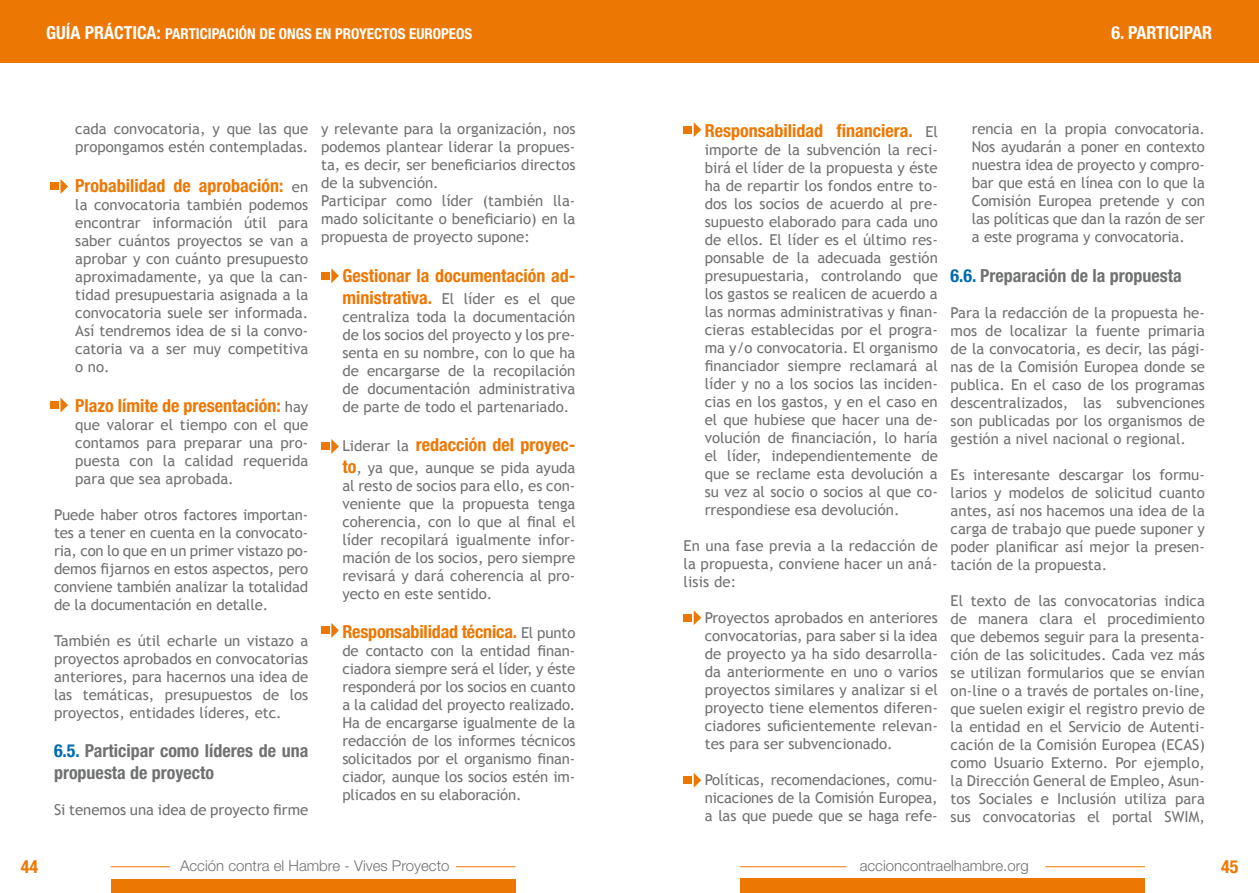
<style>
.page{position:relative;width:1259px;height:893px;background:#fff}
.page>*{position:absolute;margin:0;border:0;box-sizing:border-box;transform-origin:0 0}
.t1{font:700 condensed 18px "Helvetica Neue";color:#ed7703}
.t2{font:700 condensed 18px/21.6px "Helvetica Neue";color:#707172}
.t3{font:700 condensed 18px "Helvetica Neue";color:#fff}
.t4{font:15px/18px "Trebuchet MS";color:#707172;text-align:justify}
.t5{font:300 15px "Helvetica Neue";color:#707172}
.t6{font:700 condensed 15px "Helvetica Neue";color:#fff}
.s1{font-size:18px}
.s2{font-family:"Trebuchet MS";font-weight:400;font-stretch:normal;font-size:15px;color:#707172}
.s3{color:#006bb2}
.s4{font-family:"Helvetica Neue";font-weight:700;font-stretch:condensed;font-size:18px;color:#ed7703}
</style>
<div class="page">
<div style="left:0;top:0;width:629px;height:62px;background:#ed7703"></div>
<hr style="left:111px;top:866px;width:59px;height:1px;background:#ed7703">
<hr style="left:456px;top:866px;width:59px;height:1px;background:#ed7703">
<div style="left:111px;top:879px;width:404px;height:14px;background:#ed7703"></div>
<div style="left:629px;top:0;width:630px;height:62px;background:#ed7703"></div>
<hr style="left:740px;top:866px;width:106px;height:1px;background:#ed7703">
<hr style="left:1045px;top:866px;width:100px;height:1px;background:#ed7703">
<div style="left:740px;top:879px;width:405px;height:14px;background:#ed7703"></div>
<svg style="left:60px;top:179px;width:8px;height:15px"></svg>
<div style="left:50px;top:183px;width:9px;height:7px;background:#ed7703"></div>
<svg style="left:60px;top:398px;width:8px;height:14px"></svg>
<div style="left:50px;top:401px;width:9px;height:8px;background:#ed7703"></div>
<svg style="left:331px;top:268px;width:8px;height:15px"></svg>
<div style="left:321px;top:272px;width:9px;height:7px;background:#ed7703"></div>
<svg style="left:331px;top:439px;width:8px;height:15px"></svg>
<div style="left:321px;top:443px;width:9px;height:7px;background:#ed7703"></div>
<svg style="left:331px;top:623px;width:8px;height:15px"></svg>
<div style="left:321px;top:627px;width:9px;height:7px;background:#ed7703"></div>
<svg style="left:693px;top:122px;width:8px;height:15px"></svg>
<div style="left:683px;top:126px;width:9px;height:7px;background:#ed7703"></div>
<svg style="left:693px;top:610px;width:8px;height:15px"></svg>
<div style="left:683px;top:614px;width:9px;height:7px;background:#ed7703"></div>
<svg style="left:693px;top:773px;width:8px;height:15px"></svg>
<div style="left:683px;top:776px;width:9px;height:8px;background:#ed7703"></div>
<p class="t6" style="left:46px;top:24px;width:427px"><span class="s1">GUÍA PRÁCTICA:</span> PARTICIPACIÓN DE ONGS EN PROYECTOS EUROPEOS</p>
<p class="t3" style="left:1111px;top:21px;width:102px">6. PARTICIPAR</p>
<p class="t1" style="left:21px;top:856px;width:19px">44</p>
<p class="t4" style="left:75px;top:120px;width:234px">cada convocatoria, y que las que propongamos estén contempladas.</p>
<p class="t1" style="left:75px;top:175px;width:234px">Probabilidad de aprobación: <span class="s2">en</span></p>
<p class="t4" style="left:75px;top:196px;width:235px">la convocatoria también podemos encontrar información útil para saber cuántos proyectos se van a aprobar y con cuánto presupuesto aproximadamente, ya que la can&shy;tidad presupuestaria asignada a la convocatoria suele ser informada.<br>Así tendremos idea de si la convo&shy;catoria va a ser muy competitiva o no.</p>
<p class="t1" style="left:75px;top:394px;width:234px">Plazo límite de presentación: <span class="s2">hay</span></p>
<p class="t4" style="left:75px;top:415px;width:235px">que valorar el tiempo con el que contamos para preparar una pro&shy;puesta con la calidad requerida para que sea aprobada.</p>
<p class="t4" style="left:54px;top:505px;width:256px">Puede haber otros factores importan&shy;tes a tener en cuenta en la convocato&shy;ria, con lo que en un primer vistazo po&shy;demos fijarnos en estos aspectos, pero conviene también analizar la totalidad de la documentación en detalle.</p>
<p class="t4" style="left:54px;top:631px;width:256px">También es útil echarle un vistazo a proyectos aprobados en convocatorias anteriores, para hacernos una idea de las temáticas, presupuestos de los proyectos, entidades líderes, etc.</p>
<p class="t2" style="left:54px;top:740px;width:256px"><span class="s3">6.5.</span> Participar como líderes de una propuesta de proyecto</p>
<p class="t4" style="left:54px;top:801px;width:256px">Si tenemos una idea de proyecto firme</p>
<p class="t4" style="left:321px;top:120px;width:256px;text-align:left">y relevante para la organización, nos podemos plantear liderar la propues&shy;ta, es decir, ser beneficiarios directos de la subvención.<br>Participar como líder (también lla&shy;mado solicitante o beneficiario) en la propuesta de proyecto supone:</p>
<p class="t1" style="left:342px;top:265px;width:235px">Gestionar la documentación ad-</p>
<p class="t4" style="left:342px;top:289px;width:235px"><span class="s4">ministrativa.</span> El líder es el que centraliza toda la documentación de los socios del proyecto y los pre&shy;senta en su nombre, con lo que ha de encargarse de la recopilación de documentación administrativa de parte de todo el partenariado.</p>
<p class="t1" style="left:342px;top:434px;width:235px"><span class="s2">Liderar la</span> redacción del proyec-</p>
<p class="t4" style="left:342px;top:459px;width:235px"><span class="s4">to</span>, ya que, aunque se pida ayuda al resto de socios para ello, es con&shy;veniente que la propuesta tenga coherencia, con lo que al final el líder recopilará igualmente infor&shy;mación de los socios, pero siempre revisará y dará coherencia al pro&shy;yecto en este sentido.</p>
<p class="t1" style="left:342px;top:621px;width:235px">Responsabilidad técnica. <span class="s2">El punto</span></p>
<p class="t4" style="left:342px;top:642px;width:235px">de contacto con la entidad finan&shy;ciadora siempre será el líder, y éste responderá por los socios en cuanto a la calidad del proyecto realizado.<br>Ha de encargarse igualmente de la redacción de los informes técnicos solicitados por el organismo finan&shy;ciador, aunque los socios estén im&shy;plicados en su elaboración.</p>
<p class="t1" style="left:705px;top:120px;width:235px">Responsabilidad financiera. <span class="s2">El</span></p>
<p class="t4" style="left:705px;top:141px;width:235px">importe de la subvención la reci&shy;birá el líder de la propuesta y éste ha de repartir los fondos entre to&shy;dos los socios de acuerdo al pre&shy;supuesto elaborado para cada uno de ellos. El líder es el último res&shy;ponsable de la adecuada gestión presupuestaria, controlando que los gastos se realicen de acuerdo a las normas administrativas y finan&shy;cieras establecidas por el progra&shy;ma y/o convocatoria. El organismo financiador siempre reclamará al líder y no a los socios las inciden&shy;cias en los gastos, y en el caso en el que hubiese que hacer una de&shy;volución de financiación, lo haría el líder, independientemente de que se reclame esta devolución a su vez al socio o socios al que co&shy;rrespondiese esa devolución.</p>
<p class="t4" style="left:683px;top:537px;width:256px">En una fase previa a la redacción de la propuesta, conviene hacer un aná&shy;lisis de:</p>
<p class="t4" style="left:705px;top:609px;width:235px">Proyectos aprobados en anteriores convocatorias, para saber si la idea de proyecto ya ha sido desarrolla&shy;da anteriormente en uno o varios proyectos similares y analizar si el proyecto tiene elementos diferen&shy;ciadores suficientemente relevan&shy;tes para ser subvencionado.</p>
<p class="t4" style="left:705px;top:771px;width:234px">Políticas, recomendaciones, comu&shy;nicaciones de la Comisión Europea, a las que puede que se haga refe-</p>
<p class="t4" style="left:972px;top:120px;width:234px">rencia en la propia convocatoria.<br>Nos ayudarán a poner en contexto nuestra idea de proyecto y compro&shy;bar que está en línea con lo que la Comisión Europea pretende y con las políticas que dan la razón de ser a este programa y convocatoria.</p>
<p class="t2" style="left:950px;top:265px;width:233px"><span class="s3">6.6.</span> Preparación de la propuesta</p>
<p class="t4" style="left:950px;top:304px;width:256px">Para la redacción de la propuesta he&shy;mos de localizar la fuente primaria de la convocatoria, es decir, las pági&shy;nas de la Comisión Europea donde se publica. En el caso de los programas descentralizados, las subvenciones son publicadas por los organismos de gestión a nivel nacional o regional.</p>
<p class="t4" style="left:950px;top:466px;width:256px">Es interesante descargar los formu&shy;larios y modelos de solicitud cuanto antes, así nos hacemos una idea de la carga de trabajo que puede suponer y poder planificar así mejor la presen&shy;tación de la propuesta.</p>
<p class="t4" style="left:950px;top:592px;width:256px">El texto de las convocatorias indica de manera clara el procedimiento que debemos seguir para la presenta&shy;ción de las solicitudes. Cada vez más se utilizan formularios que se envían on-line o a través de portales on-line, que suelen exigir el registro previo de la entidad en el Servicio de Autenti&shy;cación de la Comisión Europea (ECAS) como Usuario Externo. Por ejemplo, la Dirección General de Empleo, Asun&shy;tos Sociales e Inclusión utiliza para sus convocatorias el portal SWIM,</p>
<p class="t5" style="left:180px;top:856px;width:271px">Acción contra el Hambre - Vives Proyecto</p>
<p class="t1" style="left:1221px;top:856px;width:19px">45</p>
<p class="t5" style="left:859px;top:856px;width:170px">accioncontraelhambre.org</p>
</div>
